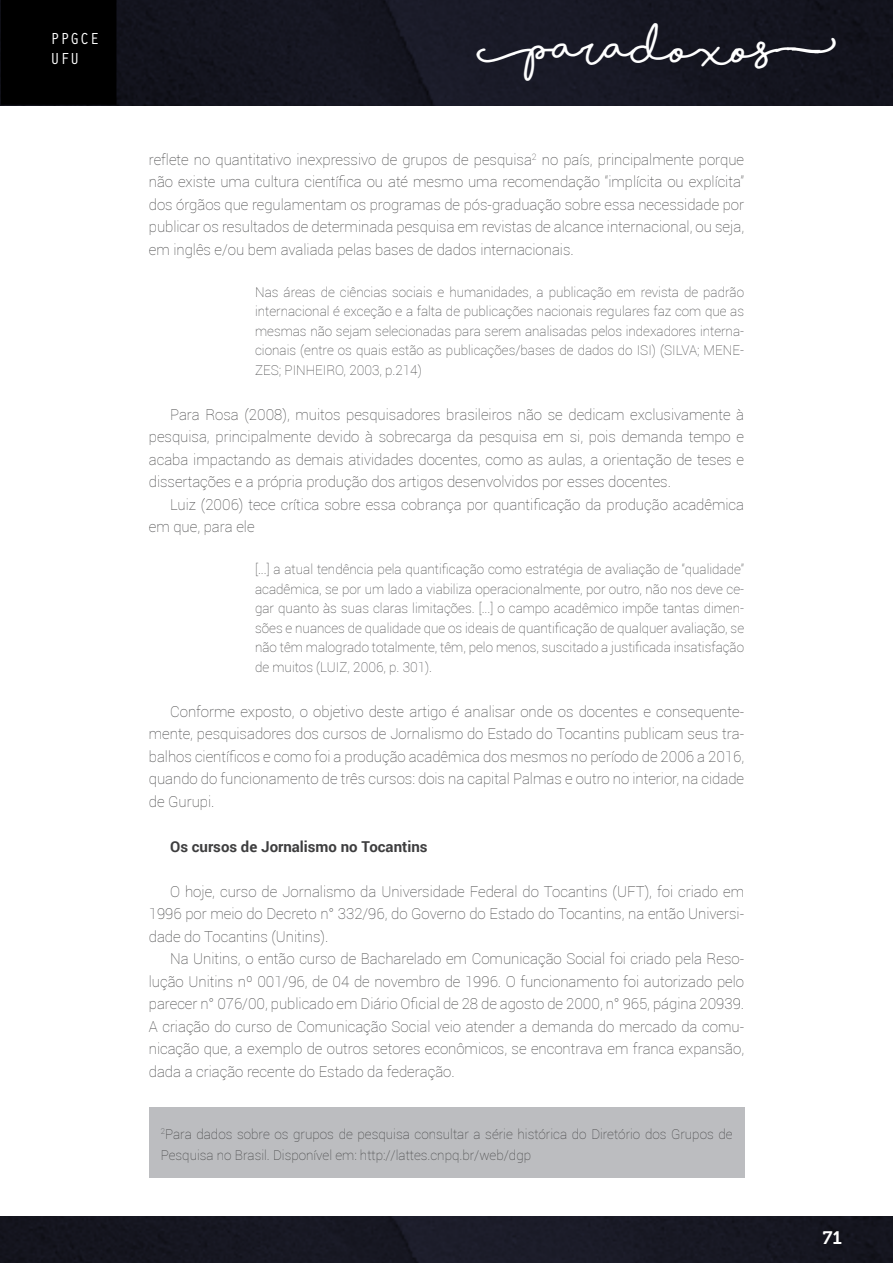
<style>
.page{position:relative;width:893px;height:1263px;background:#fff}
.page>*{position:absolute;margin:0;border:0;box-sizing:border-box;transform-origin:0 0}
.t1{font:700 42px "Shorelines Script";color:#fff}
.t2{font:18px "Museo 700";color:#fff}
.t3{font:16.5px/19.8px "Orator Std";color:#fff}
.Texto{font:100 15px/22.5px "Roboto";color:#3e3e3f;text-align:justify}
.Texto-2{font:700 15px "Roboto";color:#3e3e3f}
.Citação{font:100 13.5px/19.5px "Roboto";color:#3e3e3f;text-align:justify}
.Texto_do_box{font:100 13.5px/21px "Roboto";color:#3e3e3f}
</style>
<div class="page">
<img style="left:0;top:1217px;width:893px;height:46px">
<div style="left:0;top:0;width:893px;height:105px;background:#151621"></div>
<div style="left:1px;top:0;width:115px;height:105px;background:#000"></div>
<div style="left:149px;top:1108px;width:596px;height:70px;background:#bcbdc0"></div>
<p class="t3" style="left:50px;top:28px;width:51px">PPGCE<br>UFU</p>
<h1 class="t1" style="left:477px;top:32px;width:361px">[Paradoxos]</h1>
<p class="Texto" style="left:149px;top:147px;width:597px">reflete no quantitativo inexpressivo de grupos de pesquisa<sup>2</sup> no país, principalmente porque não existe uma cultura científica ou até mesmo uma recomendação “implícita ou explícita” dos órgãos que regulamentam os programas de pós-graduação sobre essa necessidade por publicar os resultados de determinada pesquisa em revistas de alcance internacional, ou seja, em inglês e/ou bem avaliada pelas bases de dados internacionais.</p>
<p class="Citação" style="left:255px;top:282px;width:490px">Nas áreas de ciências sociais e humanidades, a publicação em revista de padrão internacional é exceção e a falta de publicações nacionais regulares faz com que as mesmas não sejam selecionadas para serem analisadas pelos indexadores interna&shy;cionais (entre os quais estão as publicações/bases de dados do ISI) (SILVA; MENE-ZES; PINHEIRO, 2003, p.214)</p>
<p class="Texto" style="left:149px;top:402px;width:597px;text-indent:21px">Para Rosa (2008), muitos pesquisadores brasileiros não se dedicam exclusivamente à pesquisa, principalmente devido à sobrecarga da pesquisa em si, pois demanda tempo e acaba impactando as demais atividades docentes, como as aulas, a orientação de teses e dissertações e a própria produção dos artigos desenvolvidos por esses docentes.</p>
<p class="Texto" style="left:149px;top:492px;width:597px;text-indent:21px">Luiz (2006) tece crítica sobre essa cobrança por quantificação da produção acadêmica em que, para ele</p>
<p class="Citação" style="left:255px;top:559px;width:490px">[...] a atual tendência pela quantificação como estratégia de avaliação de “qualidade” acadêmica, se por um lado a viabiliza operacionalmente, por outro, não nos deve ce&shy;gar quanto às suas claras limitações. [...] o campo acadêmico impõe tantas dimen&shy;sões e nuances de qualidade que os ideais de quantificação de qualquer avaliação, se não têm malogrado totalmente, têm, pelo menos, suscitado a justificada insatisfação de muitos (LUIZ, 2006, p. 301).</p>
<p class="Texto" style="left:149px;top:699px;width:597px;text-indent:21px">Conforme exposto, o objetivo deste artigo é analisar onde os docentes e consequente&shy;mente, pesquisadores dos cursos de Jornalismo do Estado do Tocantins publicam seus tra&shy;balhos científicos e como foi a produção acadêmica dos mesmos no período de 2006 a 2016, quando do funcionamento de três cursos: dois na capital Palmas e outro no interior, na cidade de Gurupi.</p>
<p class="Texto-2" style="left:170px;top:836px;width:259px">Os cursos de Jornalismo no Tocantins</p>
<p class="Texto" style="left:149px;top:879px;width:597px;text-indent:21px">O hoje, curso de Jornalismo da Universidade Federal do Tocantins (UFT), foi criado em 1996 por meio do Decreto n° 332/96, do Governo do Estado do Tocantins, na então Universi&shy;dade do Tocantins (Unitins).</p>
<p class="Texto" style="left:149px;top:947px;width:597px;text-indent:21px">Na Unitins, o então curso de Bacharelado em Comunicação Social foi criado pela Reso&shy;lução Unitins nº 001/96, de 04 de novembro de 1996. O funcionamento foi autorizado pelo parecer n° 076/00, publicado em Diário Oficial de 28 de agosto de 2000, n° 965, página 20939.<br>A criação do curso de Comunicação Social veio atender a demanda do mercado da comu&shy;nicação que, a exemplo de outros setores econômicos, se encontrava em franca expansão, dada a criação recente do Estado da federação.</p>
<p class="Texto_do_box" style="left:161px;top:1123px;width:573px"><sup>2</sup>Para dados sobre os grupos de pesquisa consultar a série histórica do Diretório dos Grupos de<br>Pesquisa no Brasil. Disponível em: http://lattes.cnpq.br/web/dgp</p>
<p class="t2" style="left:823px;top:1227px;width:21px">71</p>
</div>
